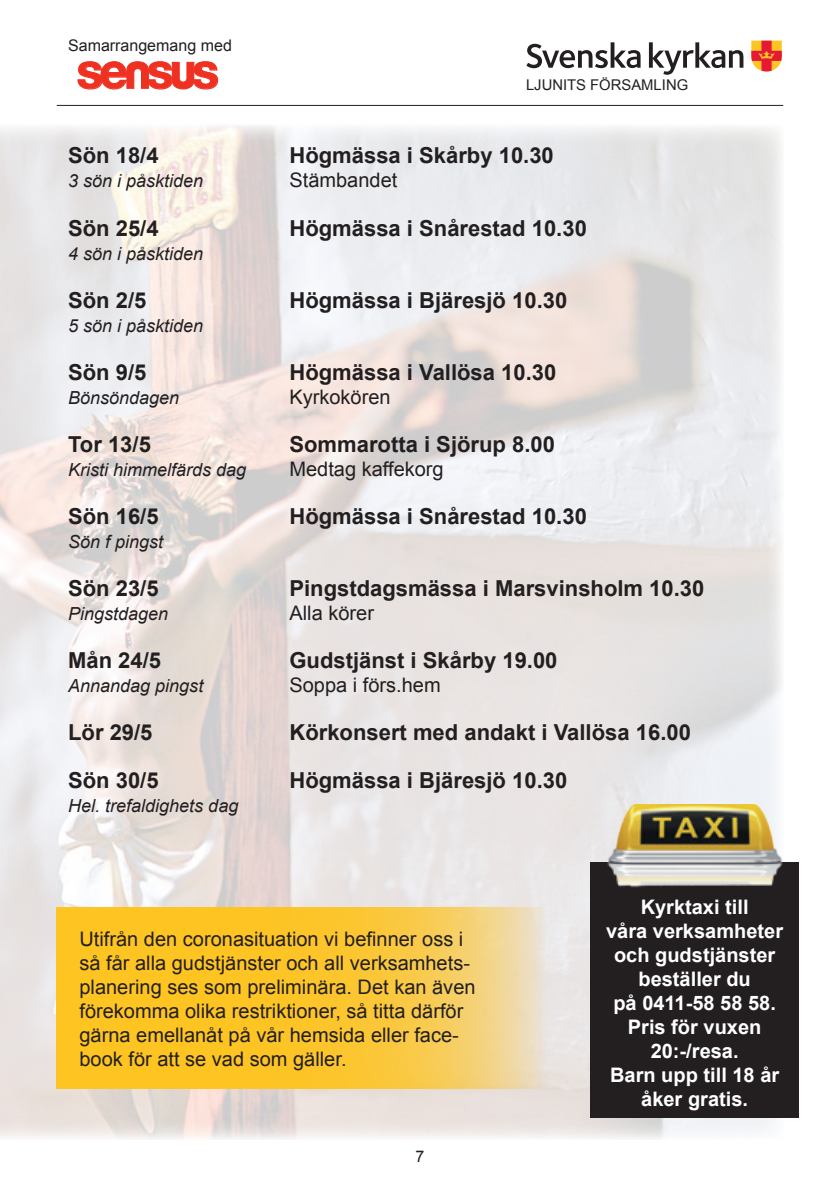
<style>
.page{position:relative;width:840px;height:1191px;background:#fff}
.page>*{position:absolute;margin:0;border:0;box-sizing:border-box;transform-origin:0 0}
.t1{font:700 49.8px "Helvetica Neue";color:#ef3122}
.t2{font:700 22px "Arial";color:#231f20}
.t3{font:20px/24px "Arial";color:#231f20}
.t4{font:700 20px/24px "Arial";color:#fff;text-align:center}
.t5{font:italic 18px "Arial";color:#231f20}
.t6{font:16px "Arial";color:#231f20}
.t7{font:14.8px "Arial";color:#231f20}
.s1{font-family:"Bauhaus";font-weight:600;font-size:53.2px}
</style>
<div class="page">
<img style="left:0;top:126px;width:782px;height:1013px">
<hr style="left:57px;top:105px;width:725px;height:1px;background:#231f20">
<svg style="left:526px;top:42px;width:114px;height:26px"></svg>
<svg style="left:648px;top:42px;width:95px;height:33px"></svg>
<svg style="left:751px;top:41px;width:30px;height:30px"></svg>
<svg style="left:57px;top:907px;width:487px;height:182px;background:#fac840"></svg>
<div style="left:590px;top:862px;width:208px;height:255px;background:#231f20"></div>
<img style="left:591px;top:804px;width:192px;height:84px">
<p class="t6" style="left:68px;top:35px;width:165px">Samarrangemang med</p>
<h1 class="t1" style="left:77px;top:40px;width:144px">se<span class="s1">n</span>s<span class="s1">u</span>s</h1>
<p class="t7" style="left:525px;top:75px;width:164px">LJUNITS FÖRSAMLING</p>
<p class="t2" style="left:68px;top:141px;width:92px">Sön 18/4</p>
<p class="t2" style="left:289px;top:141px;width:266px">Högmässa i Skårby 10.30</p>
<p class="t5" style="left:68px;top:169px;width:137px">3 sön i påsktiden</p>
<p class="t3" style="left:289px;top:169px;width:109px">Stämbandet</p>
<p class="t2" style="left:68px;top:213px;width:92px">Sön 25/4</p>
<p class="t2" style="left:289px;top:213px;width:299px">Högmässa i Snårestad 10.30</p>
<p class="t5" style="left:68px;top:241px;width:137px">4 sön i påsktiden</p>
<p class="t2" style="left:68px;top:285px;width:80px">Sön 2/5</p>
<p class="t2" style="left:289px;top:285px;width:279px">Högmässa i Bjäresjö 10.30</p>
<p class="t5" style="left:68px;top:313px;width:137px">5 sön i påsktiden</p>
<p class="t2" style="left:68px;top:357px;width:80px">Sön 9/5</p>
<p class="t2" style="left:289px;top:357px;width:268px">Högmässa i Vallösa 10.30</p>
<p class="t5" style="left:68px;top:385px;width:113px">Bönsöndagen</p>
<p class="t3" style="left:289px;top:385px;width:103px">Kyrkokören</p>
<p class="t2" style="left:68px;top:429px;width:84px">Tor 13/5</p>
<p class="t2" style="left:289px;top:429px;width:267px">Sommarotta i Sjörup 8.00</p>
<p class="t5" style="left:68px;top:457px;width:180px">Kristi himmelfärds dag</p>
<p class="t3" style="left:289px;top:457px;width:156px">Medtag kaffekorg</p>
<p class="t2" style="left:68px;top:501px;width:92px">Sön 16/5</p>
<p class="t2" style="left:289px;top:501px;width:299px">Högmässa i Snårestad 10.30</p>
<p class="t5" style="left:68px;top:529px;width:97px">Sön f pingst</p>
<p class="t2" style="left:68px;top:573px;width:92px">Sön 23/5</p>
<p class="t2" style="left:289px;top:573px;width:416px">Pingstdagsmässa i Marsvinsholm 10.30</p>
<p class="t5" style="left:68px;top:601px;width:102px">Pingstdagen</p>
<p class="t3" style="left:289px;top:601px;width:86px">Alla körer</p>
<p class="t2" style="left:68px;top:645px;width:94px">Mån 24/5</p>
<p class="t2" style="left:289px;top:645px;width:269px">Gudstjänst i Skårby 19.00</p>
<p class="t5" style="left:68px;top:673px;width:137px">Annandag pingst</p>
<p class="t3" style="left:289px;top:673px;width:153px">Soppa i förs.hem</p>
<p class="t2" style="left:68px;top:717px;width:86px">Lör 29/5</p>
<p class="t2" style="left:289px;top:717px;width:403px">Körkonsert med andakt i Vallösa 16.00</p>
<p class="t2" style="left:68px;top:765px;width:92px">Sön 30/5</p>
<p class="t2" style="left:289px;top:765px;width:279px">Högmässa i Bjäresjö 10.30</p>
<p class="t5" style="left:68px;top:793px;width:172px">Hel. trefaldighets dag</p>
<p class="t3" style="left:79px;top:927px;width:397px">Utifrån den coronasituation vi befinner oss i så får alla gudstjänster och all verksamhets&shy;planering ses som preliminära. Det kan även förekomma olika restriktioner, så titta därför gärna emellanåt på vår hemsida eller face&shy;book för att se vad som gäller.</p>
<p class="t6" style="left:415px;top:1146px;width:10px">7</p>
<p class="t4" style="left:605px;top:895px;width:178px">Kyrktaxi till<br>våra verksamheter och gudstjänster beställer du<br>på 0411-58 58 58.<br>Pris för vuxen<br>20:-/resa.<br>Barn upp till 18 år åker gratis.</p>
</div>
